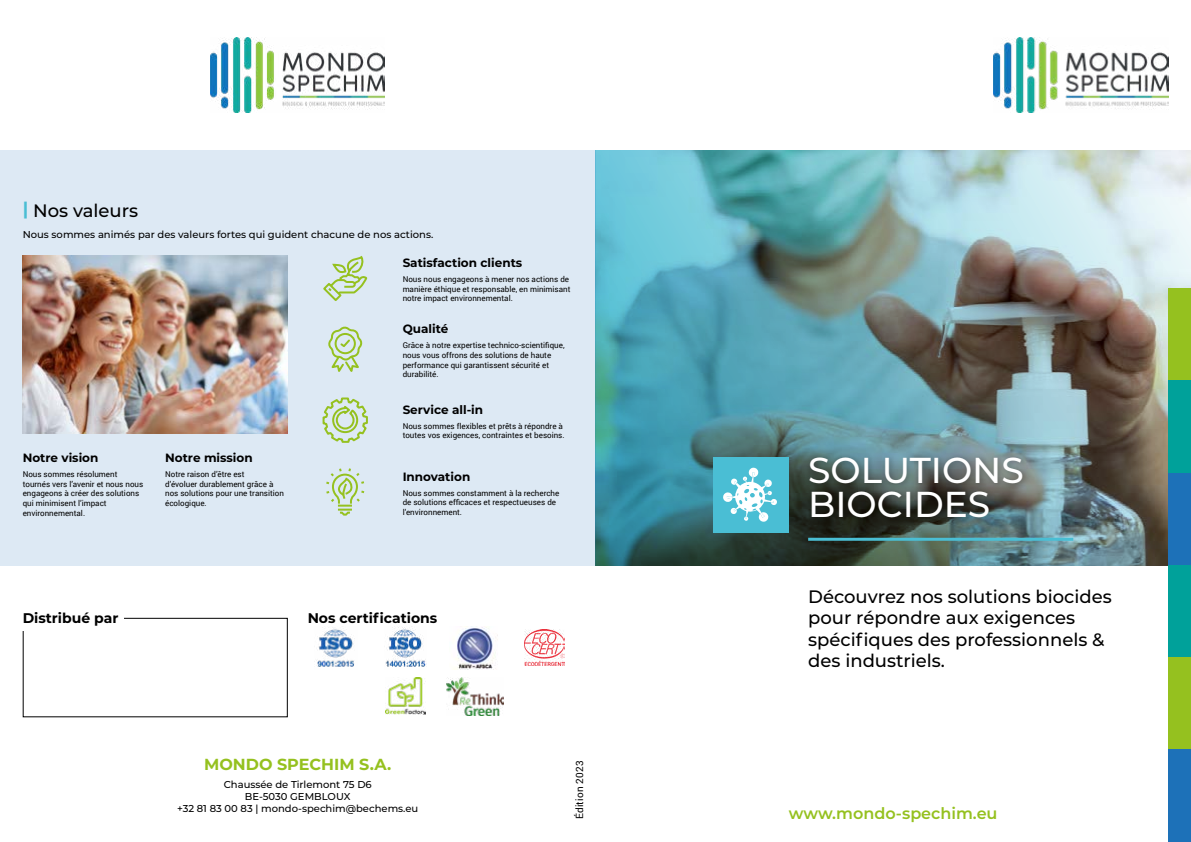
<style>
.page{position:relative;width:1191px;height:842px;background:#fff}
.page>*{position:absolute;margin:0;border:0;box-sizing:border-box;transform-origin:0 0}
.t1{font:500 36px/34px "Montserrat";color:#fff}
.t2{font:500 18px/21.6px "Montserrat";color:#000}
.t3{font:600 16px "Montserrat";color:#95c11f}
.t4{font:700 16px "Montserrat";color:#95c11f}
.t5{font:700 14px "Montserrat";color:#000}
.t6{font:700 12px "Montserrat";color:#000}
.t7{font:500 10px/12px "Montserrat";color:#000;text-align:center}
.t8{font:10px "Roboto";letter-spacing:.025em;color:#000}
.t9{font:8px/9.6px "Roboto";color:#000}
.s1{font-weight:700;color:#4abed4}
</style>
<div class="page">
<img style="left:993px;top:38px;width:175px;height:74px">
<img style="left:595px;top:150px;width:596px;height:415px">
<div style="left:713px;top:457px;width:75px;height:75px;background:#4abed4"></div>
<svg style="left:723px;top:467px;width:54px;height:55px"></svg>
<div style="left:805px;top:453px;width:224px;height:72px;background:#000;opacity:.25"></div>
<hr style="left:808px;top:538px;width:265px;height:3px;background:#4abed4">
<div style="left:1168px;top:289px;width:23px;height:92px;background:#95c11f"></div>
<div style="left:1168px;top:381px;width:23px;height:92px;background:#00a19a"></div>
<div style="left:1168px;top:473px;width:23px;height:92px;background:#1d71b8"></div>
<div style="left:1168px;top:565px;width:23px;height:92px;background:#00a19a"></div>
<div style="left:1168px;top:657px;width:23px;height:93px;background:#95c11f"></div>
<div style="left:1168px;top:750px;width:23px;height:92px;background:#1d71b8"></div>
<div style="left:23px;top:618px;width:265px;height:99px;border:1px solid #000"></div>
<div style="left:23px;top:609px;width:101px;height:22px;background:#fff"></div>
<div style="left:0;top:150px;width:595px;height:415px;background:#dde9f4"></div>
<svg style="left:323px;top:255px;width:45px;height:46px"></svg>
<svg style="left:328px;top:326px;width:35px;height:46px"></svg>
<svg style="left:322px;top:397px;width:46px;height:46px"></svg>
<svg style="left:326px;top:468px;width:39px;height:48px"></svg>
<img style="left:23px;top:255px;width:265px;height:178px">
<img style="left:316px;top:629px;width:38px;height:38px">
<img style="left:385px;top:627px;width:42px;height:40px">
<img style="left:456px;top:627px;width:42px;height:42px">
<img style="left:524px;top:630px;width:41px;height:36px">
<img style="left:385px;top:678px;width:40px;height:36px">
<img style="left:446px;top:677px;width:57px;height:38px">
<img style="left:210px;top:38px;width:175px;height:74px">
<h2 class="t2" style="left:23px;top:199px;width:117px"><span class="s1">|</span> Nos valeurs</h2>
<p class="t7" style="left:23px;top:228px;width:412px">Nous sommes animés par des valeurs fortes qui guident chacune de nos actions.</p>
<h3 class="t6" style="left:403px;top:254px;width:121px">Satisfaction clients</h3>
<p class="t9" style="left:403px;top:274px;width:169px">Nous nous engageons à mener nos actions de manière éthique et responsable, en minimisant notre impact environnemental.</p>
<h3 class="t6" style="left:403px;top:320px;width:47px">Qualité</h3>
<p class="t9" style="left:403px;top:340px;width:163px">Grâce à notre expertise technico-scientifique, nous vous offrons des solutions de haute performance qui garantissent sécurité et durabilité.</p>
<h3 class="t6" style="left:403px;top:401px;width:82px">Service all-in</h3>
<p class="t9" style="left:403px;top:421px;width:163px">Nous sommes flexibles et prêts à répondre à toutes vos exigences, contraintes et besoins.</p>
<h3 class="t6" style="left:403px;top:468px;width:69px">Innovation</h3>
<p class="t9" style="left:403px;top:488px;width:158px">Nous sommes constamment à la recherche de solutions efficaces et respectueuses de l’environnement.</p>
<h3 class="t6" style="left:23px;top:449px;width:77px">Notre vision</h3>
<p class="t9" style="left:23px;top:469px;width:122px">Nous sommes résolument tournés vers l’avenir et nous nous engageons à créer des solutions qui minimisent l’impact environnemental.</p>
<h3 class="t6" style="left:165px;top:449px;width:89px">Notre mission</h3>
<p class="t9" style="left:165px;top:469px;width:120px">Notre raison d’être est<br>d’évoluer durablement grâce à nos solutions pour une transition écologique.</p>
<h3 class="t5" style="left:23px;top:608px;width:97px">Distribué par</h3>
<h3 class="t5" style="left:308px;top:608px;width:131px">Nos certifications</h3>
<h3 class="t4" style="left:204px;top:753px;width:189px">MONDO SPECHIM S.A.</h3>
<p class="t7" style="left:177px;top:778px;width:243px">Chaussée de Tirlemont 75 D6<br>BE-5030 GEMBLOUX<br>+32 81 83 00 83 | mondo-spechim@bechems.eu</p>
<p class="t8" style="left:572px;top:819px;width:61px;rotate:-90deg">Édition 2023</p>
<h1 class="t1" style="left:808px;top:451px;width:217px">SOLUTIONS<br>BIOCIDES</h1>
<h2 class="t2" style="left:808px;top:585px;width:305px">Découvrez nos solutions biocides pour répondre aux exigences spécifiques des professionnels &amp; des industriels.</h2>
<h3 class="t3" style="left:789px;top:802px;width:210px">www.mondo-spechim.eu</h3>
</div>
